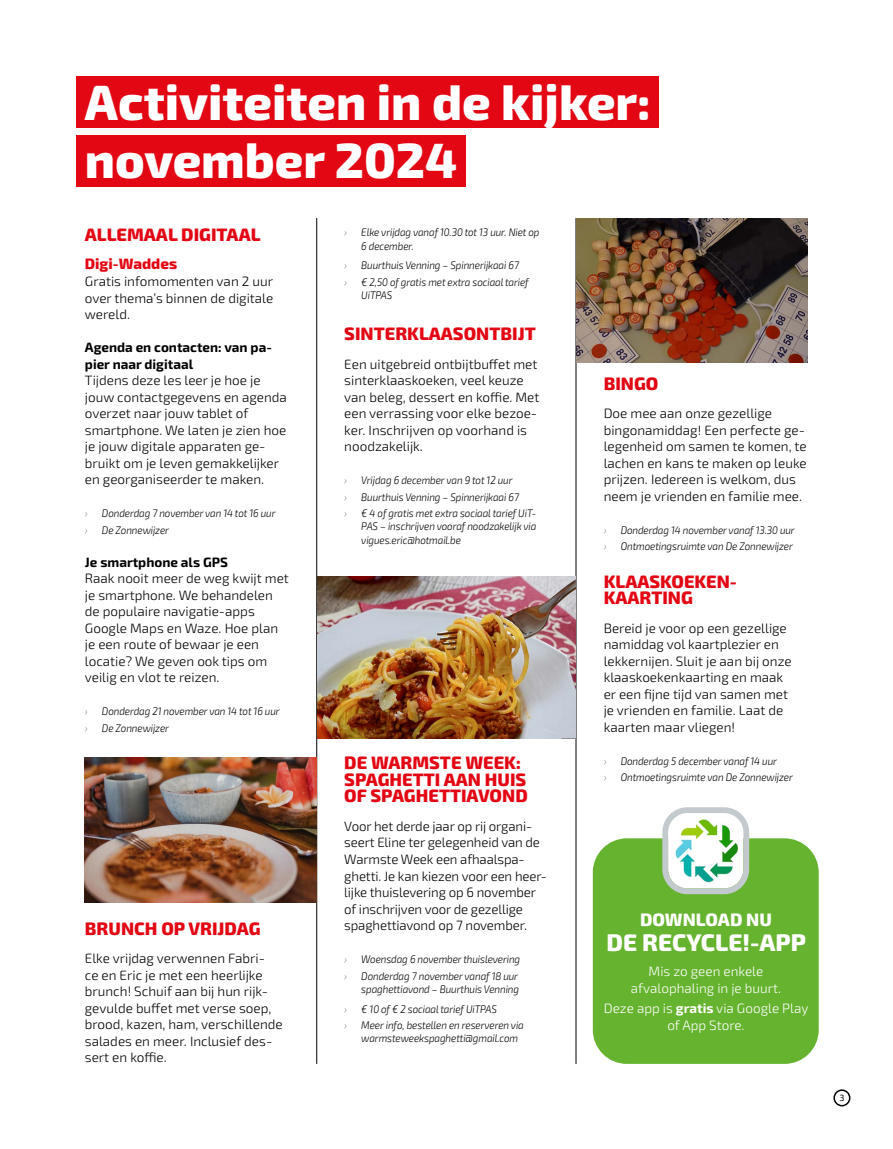
<style>
.page{position:relative;width:893px;height:1149px;background:#fff}
.page>*{position:absolute;margin:0;border:0;box-sizing:border-box;transform-origin:0 0}
.t1{font:800 49.5px/58.5px "Exo 2";color:#fff}
.t2{font:800 24px "Exo 2";color:#fff}
.t3{font:800 18px/16.5px "Exo 2";color:#e30613}
.t4{font:800 18px "Exo 2";color:#fff}
.t5{font:800 15px "Exo 2";color:#e30613}
.t6{font:300 13.5px/16.5px "Exo 2";color:#000}
.t7{font:300 13.5px/16.5px "Exo 2";color:#fff;text-align:center}
.t8{font:700 13.5px/16.5px "Exo 2";color:#000}
.t9{font:italic 300 10.95px/13.2px "Exo 2";letter-spacing:-.01em;color:#000;scale:.9 1}
.t10{font:italic 100 10.95px "Exo 2";color:#000;scale:.9 1}
.t11{font:9px "Exo 2";color:#000}
.s1{font-weight:700}
</style>
<div class="page">
<div style="left:833px;top:1089px;width:17px;height:17px;border:2px solid #000;border-radius:50%"></div>
<hr style="left:316px;top:218px;width:1px;height:845px;background:#000">
<hr style="left:576px;top:218px;width:1px;height:845px;background:#000">
<div style="left:76px;top:77px;width:583px;height:51px;background:#e30613"></div>
<div style="left:76px;top:135px;width:390px;height:52px;background:#e30613"></div>
<img style="left:317px;top:576px;width:258px;height:162px">
<img style="left:85px;top:757px;width:231px;height:145px">
<img style="left:576px;top:218px;width:232px;height:144px">
<div style="left:593px;top:838px;width:226px;height:225px;background:#65b32e;border-radius:34px"></div>
<img style="left:669px;top:814px;width:74px;height:74px">
<div style="left:662px;top:807px;width:87px;height:86px;border:6px solid #c3cacd;border-radius:22px"></div>
<h1 class="t1" style="left:85px;top:70px;width:567px">Activiteiten in de kijker: november 2024</h1>
<h3 class="t3" style="left:85px;top:225px;width:177px">ALLEMAAL DIGITAAL</h3>
<p class="t5" style="left:85px;top:252px;width:94px">Digi-Waddes</p>
<p class="t6" style="left:85px;top:272px;width:190px;text-align:justify">Gratis infomomenten van 2 uur over thema’s binnen de digitale wereld.</p>
<p class="t8" style="left:85px;top:338px;width:188px">Agenda en contacten: van pa&shy;pier naar digitaal</p>
<p class="t6" style="left:85px;top:371px;width:203px">Tijdens deze les leer je hoe je jouw contactgegevens en agenda overzet naar jouw tablet of smartphone. We laten je zien hoe je jouw digitale apparaten ge&shy;bruikt om je leven gemakkelijker en georganiseerder te maken.</p>
<p class="t10" style="left:85px;top:506px;width:5px">›</p>
<p class="t9" style="left:102px;top:506px;width:194px">Donderdag 7 november van 14 tot 16 uur</p>
<p class="t10" style="left:85px;top:522px;width:5px">›</p>
<p class="t9" style="left:102px;top:522px;width:76px">De Zonnewijzer</p>
<p class="t8" style="left:85px;top:553px;width:145px">Je smartphone als GPS</p>
<p class="t6" style="left:85px;top:569px;width:205px">Raak nooit meer de weg kwijt met je smartphone. We behandelen de populaire navigatie-apps<br>Google Maps en Waze. Hoe plan je een route of bewaar je een locatie? We geven ook tips om veilig en vlot te reizen.</p>
<p class="t10" style="left:85px;top:704px;width:5px">›</p>
<p class="t9" style="left:102px;top:704px;width:199px">Donderdag 21 november van 14 tot 16 uur</p>
<p class="t10" style="left:85px;top:720px;width:5px">›</p>
<p class="t9" style="left:102px;top:720px;width:76px">De Zonnewijzer</p>
<h3 class="t3" style="left:85px;top:918px;width:177px">BRUNCH OP VRIJDAG</h3>
<p class="t6" style="left:85px;top:949px;width:199px">Elke vrijdag verwennen Fabri-<br>ce en Eric je met een heerlijke brunch! Schuif aan bij hun rijk&shy;gevulde buffet met verse soep, brood, kazen, ham, verschillende salades en meer. Inclusief des&shy;sert en koffie.</p>
<p class="t10" style="left:344px;top:225px;width:5px">›</p>
<p class="t9" style="left:361px;top:225px;width:199px">Elke vrijdag vanaf 10.30 tot 13 uur. Niet op<br>6 december.</p>
<p class="t10" style="left:344px;top:258px;width:5px">›</p>
<p class="t9" style="left:361px;top:258px;width:177px">Buurthuis Venning – Spinnerijkaai 67</p>
<p class="t10" style="left:344px;top:275px;width:5px">›</p>
<p class="t9" style="left:361px;top:275px;width:188px">€ 2,50 of gratis met extra sociaal tarief<br>UiTPAS</p>
<h3 class="t3" style="left:344px;top:324px;width:193px">SINTERKLAASONTBIJT</h3>
<p class="t6" style="left:344px;top:355px;width:197px">Een uitgebreid ontbijtbuffet met sinterklaaskoeken, veel keuze van beleg, dessert en koffie. Met een verrassing voor elke bezoe&shy;ker. Inschrijven op voorhand is noodzakelijk.</p>
<p class="t10" style="left:344px;top:473px;width:5px">›</p>
<p class="t9" style="left:361px;top:473px;width:170px">Vrijdag 6 december van 9 tot 12 uur</p>
<p class="t10" style="left:344px;top:489px;width:5px">›</p>
<p class="t9" style="left:361px;top:489px;width:177px">Buurthuis Venning – Spinnerijkaai 67</p>
<p class="t10" style="left:344px;top:506px;width:5px">›</p>
<p class="t9" style="left:361px;top:506px;width:196px;text-align:justify">€ 4 of gratis met extra sociaal tarief UiT-PAS – inschrijven vooraf noodzakelijk via vigues.eric@hotmail.be</p>
<h3 class="t3" style="left:344px;top:753px;width:185px">DE WARMSTE WEEK:<br>SPAGHETTI AAN HUIS<br>OF SPAGHETTIAVOND</h3>
<p class="t6" style="left:344px;top:817px;width:204px">Voor het derde jaar op rij organi&shy;seert Eline ter gelegenheid van de<br>Warmste Week een afhaalspa&shy;ghetti. Je kan kiezen voor een heer&shy;lijke thuislevering op 6 november of inschrijven voor de gezellige spaghettiavond op 7 november.</p>
<p class="t10" style="left:344px;top:951px;width:5px">›</p>
<p class="t9" style="left:361px;top:951px;width:178px">Woensdag 6 november thuislevering</p>
<p class="t10" style="left:344px;top:968px;width:5px">›</p>
<p class="t9" style="left:361px;top:968px;width:177px">Donderdag 7 november vanaf 18 uur spaghettiavond – Buurthuis Venning</p>
<p class="t10" style="left:344px;top:1001px;width:5px">›</p>
<p class="t9" style="left:361px;top:1001px;width:152px">€ 10 of € 2 sociaal tarief UiTPAS</p>
<p class="t10" style="left:344px;top:1017px;width:5px">›</p>
<p class="t9" style="left:361px;top:1017px;width:182px">Meer info, bestellen en reserveren via warmsteweekspaghetti@gmail.com</p>
<h3 class="t3" style="left:604px;top:374px;width:56px">BINGO</h3>
<p class="t6" style="left:604px;top:404px;width:205px">Doe mee aan onze gezellige bingonamiddag! Een perfecte ge&shy;legenheid om samen te komen, te lachen en kans te maken op leuke prijzen. Iedereen is welkom, dus neem je vrienden en familie mee.</p>
<p class="t10" style="left:604px;top:522px;width:5px">›</p>
<p class="t9" style="left:621px;top:522px;width:195px">Donderdag 14 november vanaf 13.30 uur</p>
<p class="t10" style="left:604px;top:539px;width:5px">›</p>
<p class="t9" style="left:621px;top:539px;width:193px">Ontmoetingsruimte van De Zonnewijzer</p>
<h3 class="t3" style="left:604px;top:572px;width:135px">KLAASKOEKEN-<br>KAARTING</h3>
<p class="t6" style="left:604px;top:619px;width:190px">Bereid je voor op een gezellige namiddag vol kaartplezier en lekkernijen. Sluit je aan bij onze klaaskoekenkaarting en maak er een fijne tijd van samen met je vrienden en familie. Laat de kaarten maar vliegen!</p>
<p class="t10" style="left:604px;top:753px;width:5px">›</p>
<p class="t9" style="left:621px;top:753px;width:175px">Donderdag 5 december vanaf 14 uur</p>
<p class="t10" style="left:604px;top:770px;width:5px">›</p>
<p class="t9" style="left:621px;top:770px;width:193px">Ontmoetingsruimte van De Zonnewijzer</p>
<h3 class="t4" style="left:640px;top:905px;width:133px">DOWNLOAD NU</h3>
<h2 class="t2" style="left:606px;top:923px;width:201px">DE RECYCLE!-APP</h2>
<p class="t7" style="left:631px;top:962px;width:152px">Mis zo geen enkele afvalophaling in je buurt.</p>
<p class="t7" style="left:604px;top:999px;width:206px">Deze app is <span class="s1">gratis</span> via Google Play of App Store.</p>
<p class="t11" style="left:839px;top:1090px;width:7px">3</p>
</div>
